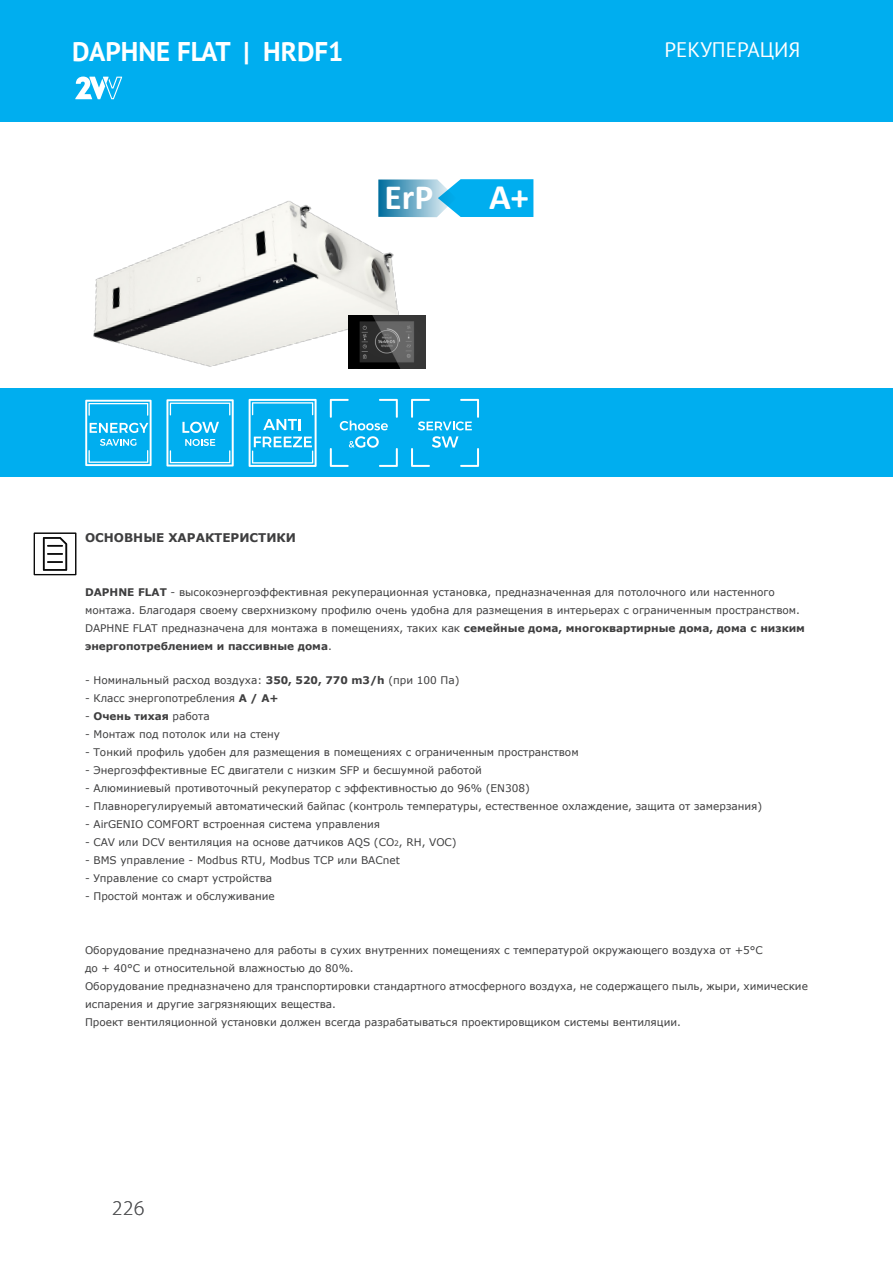
<style>
.page{position:relative;width:893px;height:1263px;background:#fff}
.page>*{position:absolute;margin:0;border:0;box-sizing:border-box;transform-origin:0 0}
.t1{font:700 36px "Calibri";color:#fff}
.t2{font:700 35.55px "Calibri";color:#fff}
.t3{font:700 27px "PT Sans";color:#fff}
.t4{font:21px "PT Sans";color:#fff}
.t5{font:300 21px "Myriad Pro";color:#57585a}
.Titulek_TM{font:700 12px "Verdana";color:#3e3e3f}
.Titulek_TM-2{font:10.5px/18px "Verdana";color:#3e3e3f}
.t6{font:700 10.5px "Verdana";color:#3e3e3f}
.s1{font-weight:700}
.s2{font-weight:400}
.s3{font-size:7.5px}
</style>
<div class="page">
<div style="left:0;top:388px;width:893px;height:89px;background:#00aeef"></div>
<svg style="left:166px;top:399px;width:68px;height:67px"></svg>
<svg style="left:85px;top:400px;width:67px;height:66px"></svg>
<svg style="left:249px;top:399px;width:68px;height:68px"></svg>
<svg style="left:411px;top:399px;width:68px;height:31px"></svg>
<svg style="left:411px;top:436px;width:68px;height:31px"></svg>
<svg style="left:330px;top:399px;width:68px;height:31px"></svg>
<svg style="left:330px;top:436px;width:68px;height:31px"></svg>
<img style="left:93px;top:201px;width:324px;height:168px">
<svg style="left:378px;top:179px;width:155px;height:38px;background:#37afde"></svg>
<img style="left:349px;top:316px;width:76px;height:53px">
<div style="left:0;top:0;width:893px;height:122px;background:#00aeef"></div>
<svg style="left:75px;top:76px;width:47px;height:23px"></svg>
<svg style="left:34px;top:533px;width:42px;height:42px"></svg>
<h3 class="t3" style="left:72px;top:34px;width:273px">DAPHNE FLAT | HRDF1</h3>
<h3 class="t4" style="left:664px;top:36px;width:137px">РЕКУПЕРАЦИЯ</h3>
<h3 class="t4" style="left:653px;top:42px;width:149px">HEAT RECOVERY</h3>
<p class="t2" style="left:385px;top:174px;width:50px">ErP</p>
<p class="t1" style="left:489px;top:174px;width:41px">A+</p>
<p class="Titulek_TM" style="left:85px;top:529px;width:212px">ОСНОВНЫЕ ХАРАКТЕРИСТИКИ</p>
<p class="Titulek_TM-2" style="left:85px;top:583px;width:721px"><span class="s1">DAPHNE FLAT</span> - высокоэнергоэффективная рекуперационная установка, предназначенная для потолочного или настенного монтажа. Благодаря своему сверхнизкому профилю очень удобна для размещения в интерьерах с ограниченным пространством.<br>DAPHNE FLAT предназначена для монтажа в помещениях, таких как <span class="s1">семейные дома, многоквартирные дома, дома с низким энергопотреблением и пассивные дома</span>.</p>
<p class="Titulek_TM-2" style="left:85px;top:671px;width:376px">- Номинальный расход воздуха: <span class="s1">350, 520, 770 m3/h</span> (при 100 Па)</p>
<p class="Titulek_TM-2" style="left:85px;top:689px;width:195px">- Класс энергопотребления <span class="s1">A / A+</span></p>
<p class="t6" style="left:85px;top:708px;width:126px"><span class="s2">-</span> Очень тихая <span class="s2">работа</span></p>
<p class="Titulek_TM-2" style="left:85px;top:725px;width:197px">- Монтаж под потолок или на стену</p>
<p class="Titulek_TM-2" style="left:85px;top:743px;width:495px">- Тонкий профиль удобен для размещения в помещениях с ограниченным пространством</p>
<p class="Titulek_TM-2" style="left:85px;top:761px;width:398px">- Энергоэффективные EC двигатели с низким SFP и бесшумной работой</p>
<p class="Titulek_TM-2" style="left:85px;top:779px;width:446px">- Алюминиевый противоточный рекуператор с эффективностью до 96% (EN308)</p>
<p class="Titulek_TM-2" style="left:85px;top:797px;width:679px">- Плавнорегулируемый автоматический байпас (контроль температуры, естественное охлаждение, защита от замерзания)</p>
<p class="Titulek_TM-2" style="left:85px;top:815px;width:297px">- AirGENIO COMFORT встроенная система управления</p>
<p class="Titulek_TM-2" style="left:85px;top:833px;width:373px">- CAV или DCV вентиляция на основе датчиков AQS (CO<span class="s3">2</span>, RH, VOC)</p>
<p class="Titulek_TM-2" style="left:85px;top:851px;width:316px">- BMS управление - Modbus RTU, Modbus TCP или BACnet</p>
<p class="Titulek_TM-2" style="left:85px;top:869px;width:189px">- Управление со смарт устройства</p>
<p class="Titulek_TM-2" style="left:85px;top:887px;width:191px">- Простой монтаж и обслуживание</p>
<p class="Titulek_TM-2" style="left:85px;top:941px;width:679px">Оборудование предназначено для работы в сухих внутренних помещениях с температурой окружающего воздуха от +5°C</p>
<p class="Titulek_TM-2" style="left:85px;top:959px;width:270px">до + 40°C и относительной влажностью до 80%.</p>
<p class="Titulek_TM-2" style="left:85px;top:977px;width:724px">Оборудование предназначено для транспортировки стандартного атмосферного воздуха, не содержащего пыль, жыри, химические испарения и другие загрязняющих вещества.</p>
<p class="Titulek_TM-2" style="left:85px;top:1013px;width:597px">Проект вентиляционной установки должен всегда разрабатываться проектировщиком системы вентиляции.</p>
<h3 class="t5" style="left:112px;top:1195px;width:34px">226</h3>
</div>
